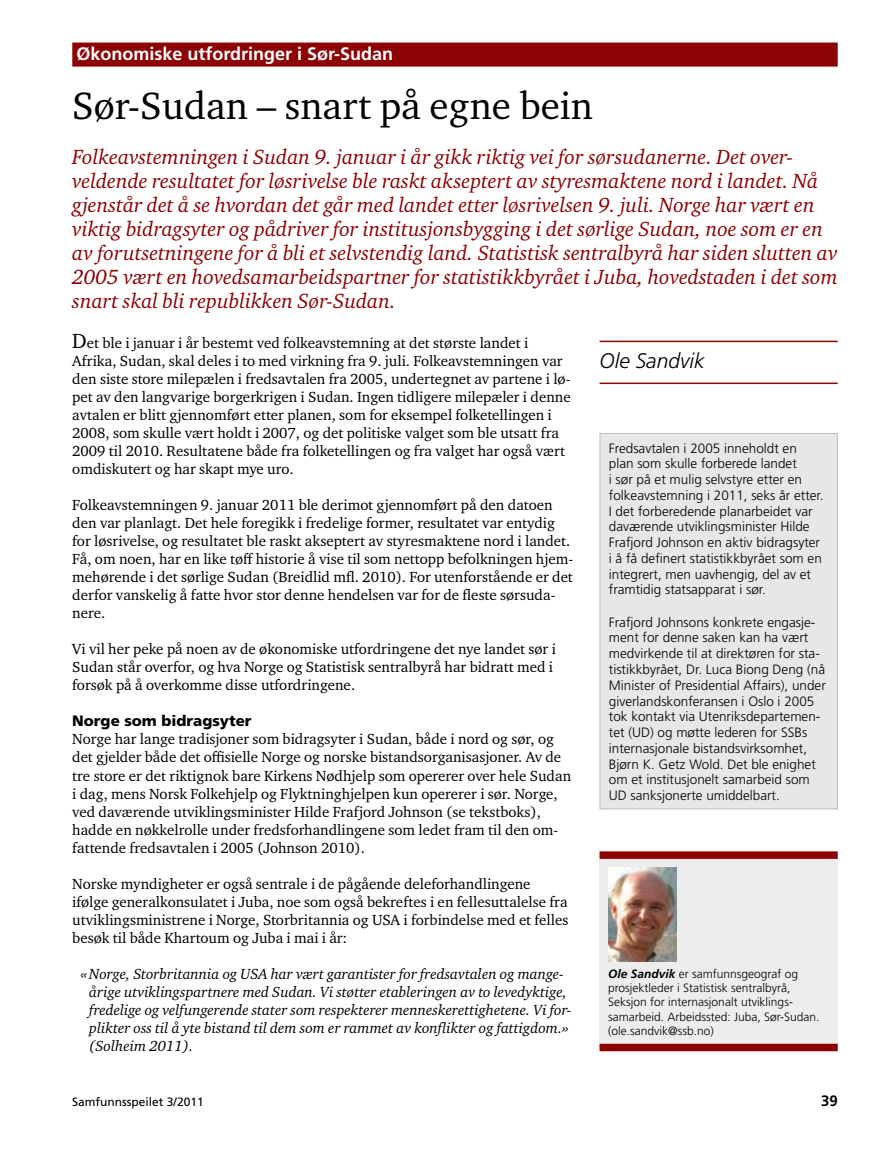
<style>
.page{position:relative;width:893px;height:1149px;background:#fff}
.page>*{position:absolute;margin:0;border:0;box-sizing:border-box;transform-origin:0 0}
.t1{font:39px "Charter ITC Std";color:#000}
.t2{font:italic 21px/24px "Charter ITC Std";color:#8b0304}
.t3{font:italic 300 21px "Frutiger";color:#000}
.t4{font:700 18px "Frutiger";color:#fff}
.t5{font:15px/18px "Charter ITC Std";color:#000}
.t6{font:italic 15px/18px "Charter ITC Std";color:#000}
.t7{font:900 15px "Frutiger";color:#000}
.t8{font:700 15px "Frutiger";color:#000}
.t9{font:300 13.5px/15.8px "Frutiger";color:#000}
.t10{font:300 12px/14.4px "Frutiger";color:#000}
.t11{font:12px "Frutiger";color:#000}
.s1{font-size:21px}
.s2{font-weight:700;font-style:italic}
</style>
<div class="page">
<hr style="left:600px;top:340px;width:238px;height:2px;background:#8b0304">
<hr style="left:600px;top:382px;width:238px;height:2px;background:#8b0304">
<div style="left:72px;top:43px;width:766px;height:24px;background:#8b0304"></div>
<div style="left:600px;top:851px;width:238px;height:199px;background:#ededee"></div>
<div style="left:600px;top:851px;width:238px;height:7px;background:#8b0304"></div>
<div style="left:600px;top:1043px;width:238px;height:7px;background:#8b0304"></div>
<img style="left:608px;top:867px;width:68px;height:93px">
<div style="left:600px;top:433px;width:237px;height:375px;background:#e6e7e8"></div>
<div style="left:600px;top:433px;width:238px;height:376px;border:1px solid #bcbec0"></div>
<p class="t4" style="left:77px;top:43px;width:318px">Økonomiske utfordringer i Sør-Sudan</p>
<h1 class="t1" style="left:72px;top:81px;width:522px">Sør-Sudan – snart på egne bein</h1>
<p class="t2" style="left:72px;top:145px;width:767px">Folkeavstemningen i Sudan 9. januar i år gikk riktig vei for sørsudanerne. Det over&shy;veldende resultatet for løsrivelse ble raskt akseptert av styresmaktene nord i landet. Nå gjenstår det å se hvordan det går med landet etter løsrivelsen 9. juli. Norge har vært en viktig bidragsyter og pådriver for institusjonsbygging i det sørlige Sudan, noe som er en av forutsetningene for å bli et selvstendig land. Statistisk sentralbyrå har siden slutten av 2005 vært en hovedsamarbeidspartner for statistikkbyrået i Juba, hovedstaden i det som snart skal bli republikken Sør-Sudan.</p>
<p class="t5" style="left:72px;top:333px;width:500px"><span class="s1">D</span>et ble i januar i år bestemt ved folkeavstemning at det største landet i Afrika, Sudan, skal deles i to med virkning fra 9. juli. Folkeavstemningen var den siste store milepælen i fredsavtalen fra 2005, undertegnet av partene i lø&shy;pet av den langvarige borgerkrigen i Sudan. Ingen tidligere milepæler i denne avtalen er blitt gjennomført etter planen, som for eksempel folketellingen i 2008, som skulle vært holdt i 2007, og det politiske valget som ble utsatt fra 2009 til 2010. Resultatene både fra folketellingen og fra valget har også vært omdiskutert og har skapt mye uro.</p>
<p class="t5" style="left:72px;top:495px;width:502px">Folkeavstemningen 9. januar 2011 ble derimot gjennomført på den datoen den var planlagt. Det hele foregikk i fredelige former, resultatet var entydig for løsrivelse, og resultatet ble raskt akseptert av styresmaktene nord i landet.<br>Få, om noen, har en like tøff historie å vise til som nettopp befolkningen hjem&shy;mehørende i det sørlige Sudan (Breidlid mfl. 2010). For utenforstående er det derfor vanskelig å fatte hvor stor denne hendelsen var for de fleste sørsuda&shy;nere.</p>
<p class="t5" style="left:72px;top:639px;width:485px">Vi vil her peke på noen av de økonomiske utfordringene det nye landet sør i<br>Sudan står overfor, og hva Norge og Statistisk sentralbyrå har bidratt med i forsøk på å overkomme disse utfordringene.</p>
<p class="t7" style="left:72px;top:712px;width:181px">Norge som bidragsyter</p>
<p class="t5" style="left:72px;top:729px;width:500px">Norge har lange tradisjoner som bidragsyter i Sudan, både i nord og sør, og det gjelder både det offisielle Norge og norske bistandsorganisasjoner. Av de tre store er det riktignok bare Kirkens Nødhjelp som opererer over hele Sudan i dag, mens Norsk Folkehjelp og Flyktninghjelpen kun opererer i sør. Norge, ved daværende utviklingsminister Hilde Frafjord Johnson (se tekstboks), hadde en nøkkelrolle under fredsforhandlingene som ledet fram til den om&shy;fattende fredsavtalen i 2005 (Johnson 2010).</p>
<p class="t5" style="left:72px;top:873px;width:498px">Norske myndigheter er også sentrale i de pågående deleforhandlingene ifølge generalkonsulatet i Juba, noe som også bekreftes i en fellesuttalelse fra utviklingsministrene i Norge, Storbritannia og USA i forbindelse med et felles besøk til både Khartoum og Juba i mai i år:</p>
<p class="t6" style="left:89px;top:964px;width:484px;text-indent:-9px">«Norge, Storbritannia og USA har vært garantister for fredsavtalen og mange&shy;årige utviklingspartnere med Sudan. Vi støtter etableringen av to levedyktige, fredelige og velfungerende stater som respekterer menneskerettighetene. Vi for&shy;plikter oss til å yte bistand til dem som er rammet av konflikter og fattigdom.» (Solheim 2011).</p>
<h2 class="t3" style="left:600px;top:348px;width:106px">Ole Sandvik</h2>
<p class="t9" style="left:609px;top:440px;width:216px">Fredsavtalen i 2005 inneholdt en plan som skulle forberede landet<br>i sør på et mulig selvstyre etter en folkeavstemning i 2011, seks år etter.<br>I det forberedende planarbeidet var daværende utviklingsminister Hilde Frafjord Johnson en aktiv bidragsyter i å få definert statistikkbyrået som en integrert, men uavhengig, del av et framtidig statsapparat i sør.</p>
<p class="t9" style="left:609px;top:614px;width:219px">Frafjord Johnsons konkrete engasje&shy;ment for denne saken kan ha vært medvirkende til at direktøren for sta&shy;tistikkbyrået, Dr. Luca Biong Deng (nå Minister of Presidential Affairs), under giverlandskonferansen i Oslo i 2005 tok kontakt via Utenriksdepartemen&shy;tet (UD) og møtte lederen for SSBs internasjonale bistandsvirksomhet, Bjørn K. Getz Wold. Det ble enighet om et institusjonelt samarbeid som UD sanksjonerte umiddelbart.</p>
<p class="t10" style="left:608px;top:966px;width:213px"><span class="s2">Ole Sandvik</span> er samfunnsgeograf og prosjektleder i Statistisk sentralbyrå, Seksjon for internasjonalt utviklings&shy;samarbeid. Arbeidssted: Juba, Sør-Sudan. (ole.sandvik@ssb.no)</p>
<p class="t11" style="left:72px;top:1094px;width:133px">Samfunnsspeilet 3/2011</p>
<p class="t8" style="left:821px;top:1091px;width:18px">39</p>
</div>
